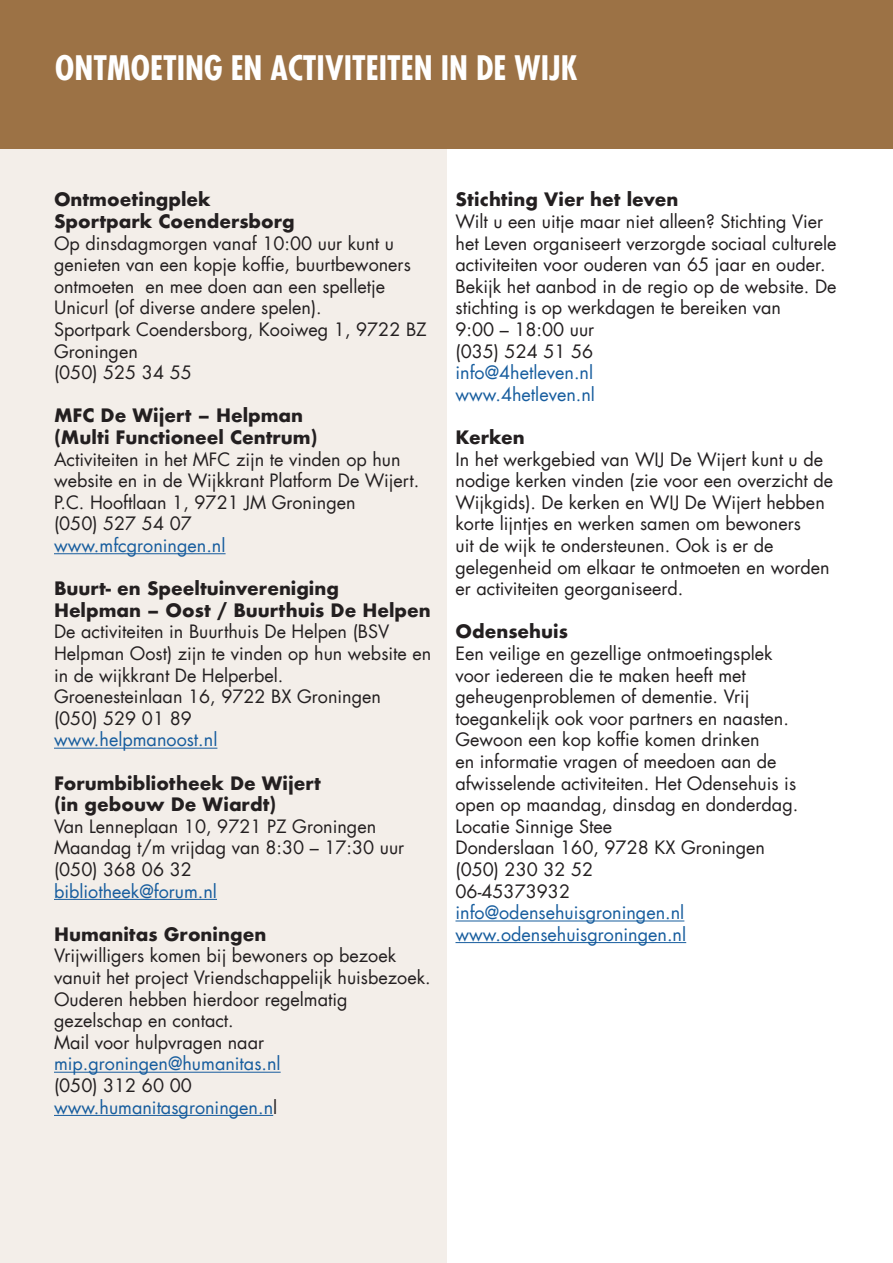
<style>
.page{position:relative;width:893px;height:1263px;background:#fff}
.page>*{position:absolute;margin:0;border:0;box-sizing:border-box;transform-origin:0 0}
.t1{font:700 condensed 33px "Futura LT";color:#fff}
.t2{font:18px/21.6px "Futura LT";color:#231f20}
.t3{font:700 18px "Futura";color:#231f20}
.t4{font:18px "Futura LT";color:#175d9e}
.s1{color:#231f20}
</style>
<div class="page">
<div style="left:0;top:145px;width:446px;height:1118px;background:#f3eee9"></div>
<hr style="left:54px;top:553px;width:172px;height:1px;background:#175d9e">
<hr style="left:54px;top:748px;width:163px;height:1px;background:#175d9e">
<hr style="left:54px;top:899px;width:163px;height:1px;background:#175d9e">
<hr style="left:54px;top:1072px;width:227px;height:1px;background:#175d9e">
<hr style="left:54px;top:1115px;width:219px;height:1px;background:#175d9e">
<hr style="left:455px;top:920px;width:229px;height:1px;background:#175d9e">
<hr style="left:455px;top:942px;width:231px;height:1px;background:#175d9e">
<div style="left:0;top:0;width:893px;height:149px;background:#9c7245"></div>
<p class="t1" style="left:55px;top:47px;width:524px">ONTMOETING EN ACTIVITEITEN IN DE WIJK</p>
<p class="t3" style="left:54px;top:186px;width:158px">Ontmoetingplek</p>
<p class="t3" style="left:54px;top:208px;width:242px">Sportpark Coendersborg</p>
<p class="t2" style="left:54px;top:232px;width:358px">Op dinsdagmorgen vanaf 10:00 uur kunt u genieten van een kopje koffie, buurtbewoners ontmoeten en mee doen aan een spelletje Unicurl (of diverse andere spelen).</p>
<p class="t2" style="left:54px;top:319px;width:374px">Sportpark Coendersborg, Kooiweg 1, 9722 BZ<br>Groningen</p>
<p class="t2" style="left:54px;top:362px;width:139px">(050) 525 34 55</p>
<p class="t3" style="left:54px;top:402px;width:251px">MFC De Wijert – Helpman</p>
<p class="t3" style="left:54px;top:424px;width:265px">(Multi Functioneel Centrum)</p>
<p class="t2" style="left:54px;top:448px;width:367px">Activiteiten in het MFC zijn te vinden op hun website en in de Wijkkrant Platform De Wijert.</p>
<p class="t2" style="left:54px;top:491px;width:303px">P.C. Hooftlaan 1, 9721 JM Groningen</p>
<p class="t2" style="left:54px;top:513px;width:139px">(050) 527 54 07</p>
<p class="t4" style="left:54px;top:534px;width:173px">www.mfcgroningen.nl</p>
<p class="t3" style="left:54px;top:575px;width:286px">Buurt- en Speeltuinvereniging</p>
<p class="t3" style="left:54px;top:597px;width:378px">Helpman – Oost / Buurthuis De Helpen</p>
<p class="t2" style="left:54px;top:621px;width:379px">De activiteiten in Buurthuis De Helpen (BSV<br>Helpman Oost) zijn te vinden op hun website en in de wijkkrant De Helperbel.</p>
<p class="t2" style="left:54px;top:686px;width:329px">Groenesteinlaan 16, 9722 BX Groningen</p>
<p class="t2" style="left:54px;top:707px;width:139px">(050) 529 01 89</p>
<p class="t4" style="left:54px;top:728px;width:165px">www.helpmanoost.nl</p>
<p class="t3" style="left:54px;top:770px;width:268px">Forumbibliotheek De Wijert</p>
<p class="t3" style="left:54px;top:791px;width:224px">(in gebouw De Wiardt)</p>
<p class="t2" style="left:54px;top:815px;width:324px">Van Lenneplaan 10, 9721 PZ Groningen</p>
<p class="t2" style="left:54px;top:837px;width:352px">Maandag t/m vrijdag van 8:30 – 17:30 uur</p>
<p class="t2" style="left:54px;top:859px;width:139px">(050) 368 06 32</p>
<p class="t4" style="left:54px;top:879px;width:165px">bibliotheek@forum.nl</p>
<p class="t3" style="left:54px;top:921px;width:214px">Humanitas Groningen</p>
<p class="t2" style="left:54px;top:945px;width:378px">Vrijwilligers komen bij bewoners op bezoek vanuit het project Vriendschappelijk huisbezoek.<br>Ouderen hebben hierdoor regelmatig gezelschap en contact.</p>
<p class="t2" style="left:54px;top:1031px;width:212px">Mail voor hulpvragen naar</p>
<p class="t4" style="left:54px;top:1052px;width:228px">mip.groningen@humanitas.nl</p>
<p class="t2" style="left:54px;top:1075px;width:139px">(050) 312 60 00</p>
<p class="t4" style="left:54px;top:1095px;width:225px">www.humanitasgroningen.n<span class="s1">l</span></p>
<p class="t3" style="left:455px;top:186px;width:224px">Stichting Vier het leven</p>
<p class="t2" style="left:455px;top:211px;width:383px">Wilt u een uitje maar niet alleen? Stichting Vier het Leven organiseert verzorgde sociaal culturele activiteiten voor ouderen van 65 jaar en ouder.<br>Bekijk het aanbod in de regio op de website. De stichting is op werkdagen te bereiken van</p>
<p class="t2" style="left:455px;top:319px;width:140px">9:00 – 18:00 uur</p>
<p class="t2" style="left:455px;top:340px;width:139px">(035) 524 51 56</p>
<p class="t4" style="left:455px;top:361px;width:139px">info@4hetleven.nl</p>
<p class="t4" style="left:455px;top:383px;width:141px">www.4hetleven.nl</p>
<p class="t3" style="left:455px;top:424px;width:71px">Kerken</p>
<p class="t2" style="left:455px;top:448px;width:379px">In het werkgebied van WIJ De Wijert kunt u de nodige kerken vinden (zie voor een overzicht de Wijkgids). De kerken en WIJ De Wijert hebben korte lijntjes en werken samen om bewoners<br>uit de wijk te ondersteunen. Ook is er de gelegenheid om elkaar te ontmoeten en worden er activiteiten georganiseerd.</p>
<p class="t3" style="left:455px;top:618px;width:114px">Odensehuis</p>
<p class="t2" style="left:455px;top:643px;width:344px">Een veilige en gezellige ontmoetingsplek voor iedereen die te maken heeft met geheugenproblemen of dementie. Vrij toegankelijk ook voor partners en naasten.<br>Gewoon een kop koffie komen drinken<br>en informatie vragen of meedoen aan de afwisselende activiteiten. Het Odensehuis is open op maandag, dinsdag en donderdag.</p>
<p class="t2" style="left:455px;top:815px;width:158px">Locatie Sinnige Stee</p>
<p class="t2" style="left:455px;top:837px;width:311px">Donderslaan 160, 9728 KX Groningen</p>
<p class="t2" style="left:455px;top:859px;width:139px">(050) 230 32 52</p>
<p class="t2" style="left:455px;top:880px;width:116px">06-45373932</p>
<p class="t4" style="left:455px;top:901px;width:230px">info@odensehuisgroningen.nl</p>
<p class="t4" style="left:455px;top:923px;width:232px">www.odensehuisgroningen.nl</p>
</div>
